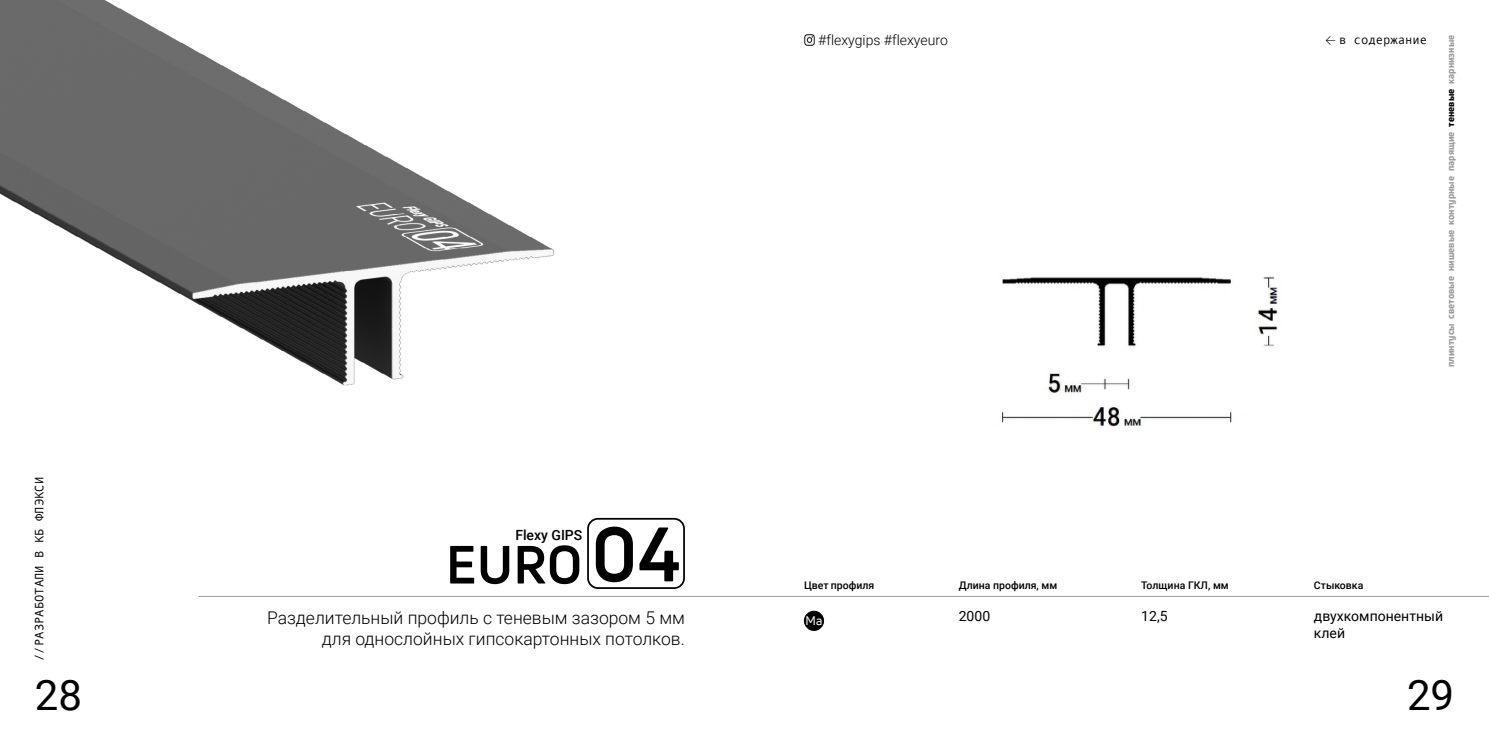
<style>
.page{position:relative;width:1489px;height:745px;background:#fff}
.page>*{position:absolute;margin:0;border:0;box-sizing:border-box;transform-origin:0 0}
.t1{font:700 52.5px "Uni Neue";color:#000}
.t2{font:42px "Roboto";color:#000}
.t3{font:300 17.5px/21px "Roboto";color:#000;text-align:right}
.t4{font:14px/16.8px "Roboto";color:#000}
.t5{font:300 14px "Roboto";color:#000}
.t6{font:500 14px "Roboto";color:#000}
.t7{font:12.25px "Andale Mono";color:#000}
.t8{font:12.25px "Uni Neue";color:#fff}
.t9{font:500 10.5px "Roboto";color:#000}
.t10{font:800 9.62px "Uni Neue";color:#9d9d9c}
.t11{font:800 9.62px "Uni Neue";color:#000}
.s1{font-size:75.25px}
.s2{font-family:"Calibri";font-weight:300}
</style>
<div class="page">
<img style="left:0;top:0;width:682px;height:525px">
<img style="left:1002px;top:276px;width:276px;height:151px">
<svg style="left:804px;top:35px;width:10px;height:10px"></svg>
<div style="left:587px;top:517px;width:98px;height:71px;border:2px solid #000;border-radius:10px"></div>
<hr style="left:198px;top:595px;width:1290px;height:1px;background:#9d9d9c">
<div style="left:804px;top:611px;width:19px;height:19px;background:#000;border-radius:50%"></div>
<div style="left:804px;top:610px;width:19px;height:20px;border:1px solid #000;border-radius:50%"></div>
<p class="t7" style="left:31px;top:660px;width:185px;rotate:-90deg">//РАЗРАБОТАЛИ В КБ ФЛЭКСИ</p>
<h1 class="t1" style="left:446px;top:531px;width:236px">EURO <span class="s1">04</span></h1>
<p class="t6" style="left:515px;top:524px;width:69px">Flexy GIPS</p>
<p class="t3" style="left:267px;top:606px;width:419px">Разделительный профиль с теневым зазором 5 мм для однослойных гипсокартонных потолков.</p>
<p class="t5" style="left:818px;top:30px;width:131px">#flexygips #flexyeuro</p>
<p class="t7" style="left:1324px;top:32px;width:103px"><span class="s2">←</span> в содержание</p>
<p class="t10" style="left:1444px;top:84px;width:51px;rotate:-90deg">карнизные</p>
<p class="t11" style="left:1444px;top:126px;width:39px;rotate:-90deg">теневые</p>
<p class="t10" style="left:1444px;top:225px;width:95px;rotate:-90deg">контурные парящие</p>
<p class="t10" style="left:1444px;top:318px;width:90px;rotate:-90deg">световые нишевые</p>
<p class="t10" style="left:1444px;top:367px;width:45px;rotate:-90deg">плинтусы</p>
<p class="t9" style="left:804px;top:577px;width:72px">Цвет профиля</p>
<p class="t9" style="left:958px;top:577px;width:100px">Длина профиля, мм</p>
<p class="t9" style="left:1141px;top:577px;width:89px">Толщина ГКЛ, мм</p>
<p class="t9" style="left:1313px;top:577px;width:51px">Стыковка</p>
<p class="t8" style="left:805px;top:613px;width:18px">Ма</p>
<p class="t4" style="left:958px;top:607px;width:33px">2000</p>
<p class="t4" style="left:1141px;top:607px;width:28px">12,5</p>
<p class="t4" style="left:1313px;top:607px;width:131px">двухкомпонентный клей</p>
<h2 class="t2" style="left:35px;top:665px;width:49px">28</h2>
<h2 class="t2" style="left:1406px;top:665px;width:49px">29</h2>
</div>
